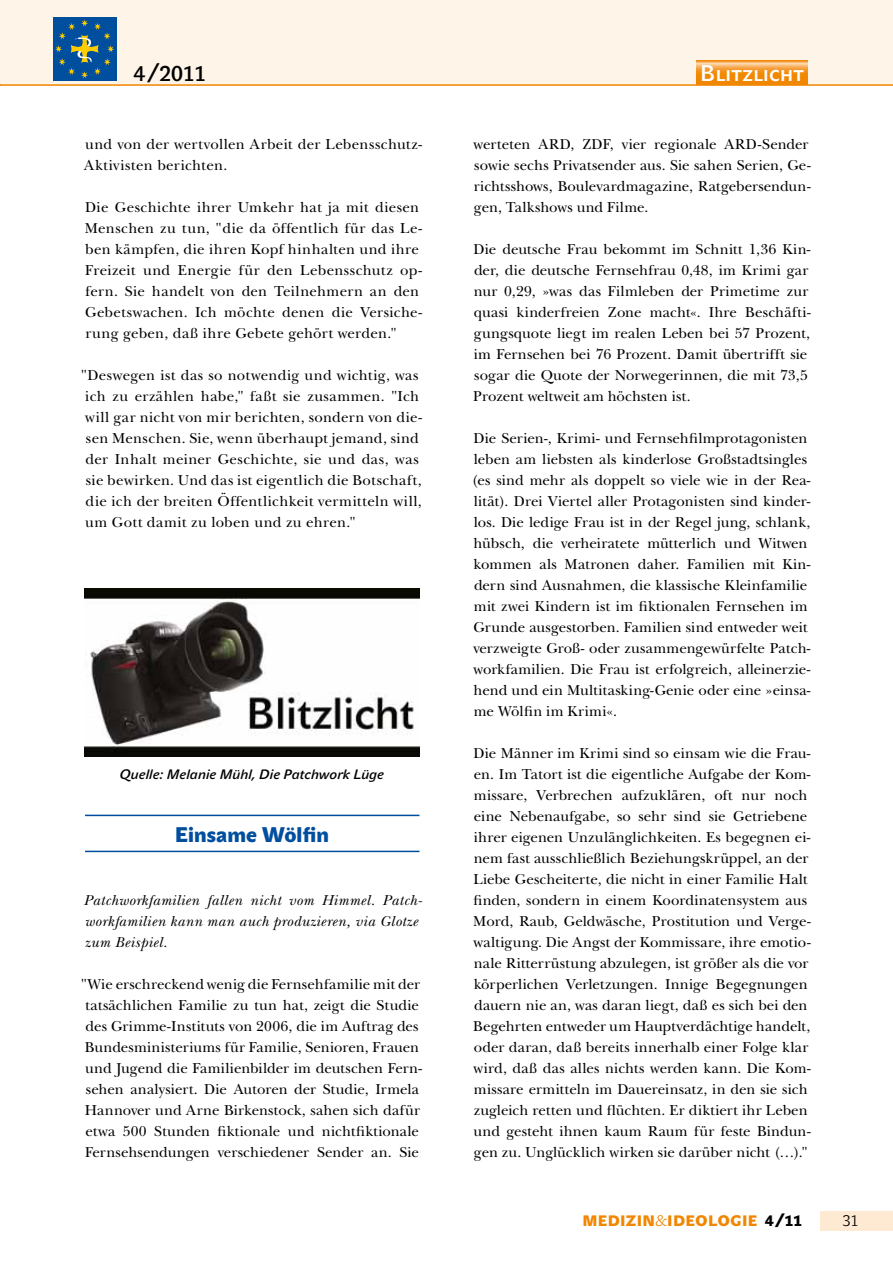
<style>
.page{position:relative;width:893px;height:1263px;background:#fff}
.page>*{position:absolute;margin:0;border:0;box-sizing:border-box;transform-origin:0 0}
.t1{font:22.5px "John Sans Medium Pro";letter-spacing:.02em;color:#fff}
.t2{font:21px "John Sans Black Pro";color:#004e9e}
.t3{font:21px "John Sans Medium Pro";color:#000}
.t4{font:15px/21px "New Baskerville Std";letter-spacing:.01em;color:#000}
.t5{font:italic 15px/21px "New Baskerville Std";letter-spacing:.03em;color:#000}
.t6{font:15px "John Sans Black Pro";letter-spacing:.015em;color:#f18700}
.t7{font:15px "John Sans Lite Pro";color:#000}
.t8{font:italic 13.5px "John Sans Medium Pro";letter-spacing:.01em;color:#000}
.s1{font-family:"John Sans Lite Pro"}
.s2{color:#000}
</style>
<div class="page">
<div style="left:1px;top:0;width:892px;height:86px;background:#fef4e8"></div>
<div style="left:820px;top:1211px;width:73px;height:19px;background:#fee9d2"></div>
<hr style="left:0;top:0;width:1px;height:86px;background:#fef4e8">
<hr style="left:0;top:84px;width:893px;height:2px;background:#f18700">
<hr style="left:85px;top:815px;width:334px;height:1px;background:#004e9e">
<hr style="left:85px;top:851px;width:334px;height:1px;background:#004e9e">
<img style="left:85px;top:589px;width:334px;height:168px">
<div style="left:53px;top:17px;width:63px;height:63px;background:#004e9e"></div>
<svg style="left:55px;top:19px;width:59px;height:59px"></svg>
<svg style="left:696px;top:61px;width:112px;height:23px;background:#f49a2a"></svg>
<h2 class="t3" style="left:134px;top:61px;width:74px">4/2011</h2>
<h1 class="t1" style="left:700px;top:60px;width:105px">Blitzlicht</h1>
<p class="t4" style="left:84px;top:133px;width:339px">und von der wertvollen Arbeit der Lebensschutz-<br>Aktivisten berichten.</p>
<p class="t4" style="left:85px;top:196px;width:339px">Die Geschichte ihrer Umkehr hat ja mit diesen Menschen zu tun, "die da öffentlich für das Le&shy;ben kämpfen, die ihren Kopf hinhalten und ihre Freizeit und Energie für den Lebensschutz op&shy;fern. Sie handelt von den Teilnehmern an den Gebetswachen. Ich möchte denen die Versiche&shy;rung geben, daß ihre Gebete gehört werden."</p>
<p class="t4" style="left:81px;top:364px;width:342px">"Deswegen ist das so notwendig und wichtig, was ich zu erzählen habe," faßt sie zusammen. "Ich will gar nicht von mir berichten, sondern von die&shy;sen Menschen. Sie, wenn überhaupt jemand, sind der Inhalt meiner Geschichte, sie und das, was sie bewirken. Und das ist eigentlich die Botschaft, die ich der breiten Öffentlichkeit vermitteln will, um Gott damit zu loben und zu ehren."</p>
<p class="t8" style="left:119px;top:766px;width:266px">Quelle: Melanie Mühl, Die Patchwork Lüge</p>
<h2 class="t2" style="left:175px;top:822px;width:156px">EINSAME WÖLFIN</h2>
<p class="t5" style="left:84px;top:889px;width:340px">Patchworkfamilien fallen nicht vom Himmel. Patch&shy;workfamilien kann man auch produzieren, via Glotze zum Beispiel.</p>
<p class="t4" style="left:81px;top:973px;width:342px">"Wie erschreckend wenig die Fernsehfamilie mit der tatsächlichen Familie zu tun hat, zeigt die Studie des Grimme-Instituts von 2006, die im Auftrag des Bundesministeriums für Familie, Senioren, Frauen und Jugend die Familienbilder im deutschen Fern&shy;sehen analysiert. Die Autoren der Studie, Irmela Hannover und Arne Birkenstock, sahen sich dafür etwa 500 Stunden fiktionale und nichtfiktionale Fernsehsendungen verschiedener Sender an. Sie</p>
<p class="t4" style="left:474px;top:133px;width:339px">werteten ARD, ZDF, vier regionale ARD-Sender sowie sechs Privatsender aus. Sie sahen Serien, Ge&shy;richtsshows, Boulevardmagazine, Ratgebersendun&shy;gen, Talkshows und Filme.</p>
<p class="t4" style="left:473px;top:238px;width:339px">Die deutsche Frau bekommt im Schnitt 1,36 Kin&shy;der, die deutsche Fernsehfrau 0,48, im Krimi gar nur 0,29, »was das Filmleben der Primetime zur quasi kinderfreien Zone macht«. Ihre Beschäfti&shy;gungsquote liegt im realen Leben bei 57 Prozent, im Fernsehen bei 76 Prozent. Damit übertrifft sie sogar die Quote der Norwegerinnen, die mit 73,5<br>Prozent weltweit am höchsten ist.</p>
<p class="t4" style="left:472px;top:427px;width:340px">Die Serien-, Krimi- und Fernsehfilmprotagonisten leben am liebsten als kinderlose Großstadtsingles (es sind mehr als doppelt so viele wie in der Rea&shy;lität). Drei Viertel aller Protagonisten sind kinder&shy;los. Die ledige Frau ist in der Regel jung, schlank, hübsch, die verheiratete mütterlich und Witwen kommen als Matronen daher. Familien mit Kin&shy;dern sind Ausnahmen, die klassische Kleinfamilie mit zwei Kindern ist im fiktionalen Fernsehen im Grunde ausgestorben. Familien sind entweder weit verzweigte Groß- oder zusammengewürfelte Patch&shy;workfamilien. Die Frau ist erfolgreich, alleinerzie&shy;hend und ein Multitasking-Genie oder eine »einsa&shy;me Wölfin im Krimi«.</p>
<p class="t4" style="left:473px;top:742px;width:339px">Die Männer im Krimi sind so einsam wie die Frau&shy;en. Im Tatort ist die eigentliche Aufgabe der Kom&shy;missare, Verbrechen aufzuklären, oft nur noch eine Nebenaufgabe, so sehr sind sie Getriebene ihrer eigenen Unzulänglichkeiten. Es begegnen ei&shy;nem fast ausschließlich Beziehungskrüppel, an der Liebe Gescheiterte, die nicht in einer Familie Halt finden, sondern in einem Koordinatensystem aus Mord, Raub, Geldwäsche, Prostitution und Verge&shy;waltigung. Die Angst der Kommissare, ihre emotio&shy;nale Ritterrüstung abzulegen, ist größer als die vor körperlichen Verletzungen. Innige Begegnungen dauern nie an, was daran liegt, daß es sich bei den Begehrten entweder um Hauptverdächtige handelt, oder daran, daß bereits innerhalb einer Folge klar wird, daß das alles nichts werden kann. Die Kom&shy;missare ermitteln im Dauereinsatz, in den sie sich zugleich retten und flüchten. Er diktiert ihr Leben und gesteht ihnen kaum Raum für feste Bindun&shy;gen zu. Unglücklich wirken sie darüber nicht (…)."</p>
<p class="t6" style="left:582px;top:1212px;width:221px">MEDIZIN<span class="s1">&amp;</span>I DEOLOGIE <span class="s2">4/11</span></p>
<p class="t7" style="left:842px;top:1212px;width:18px">31</p>
</div>
